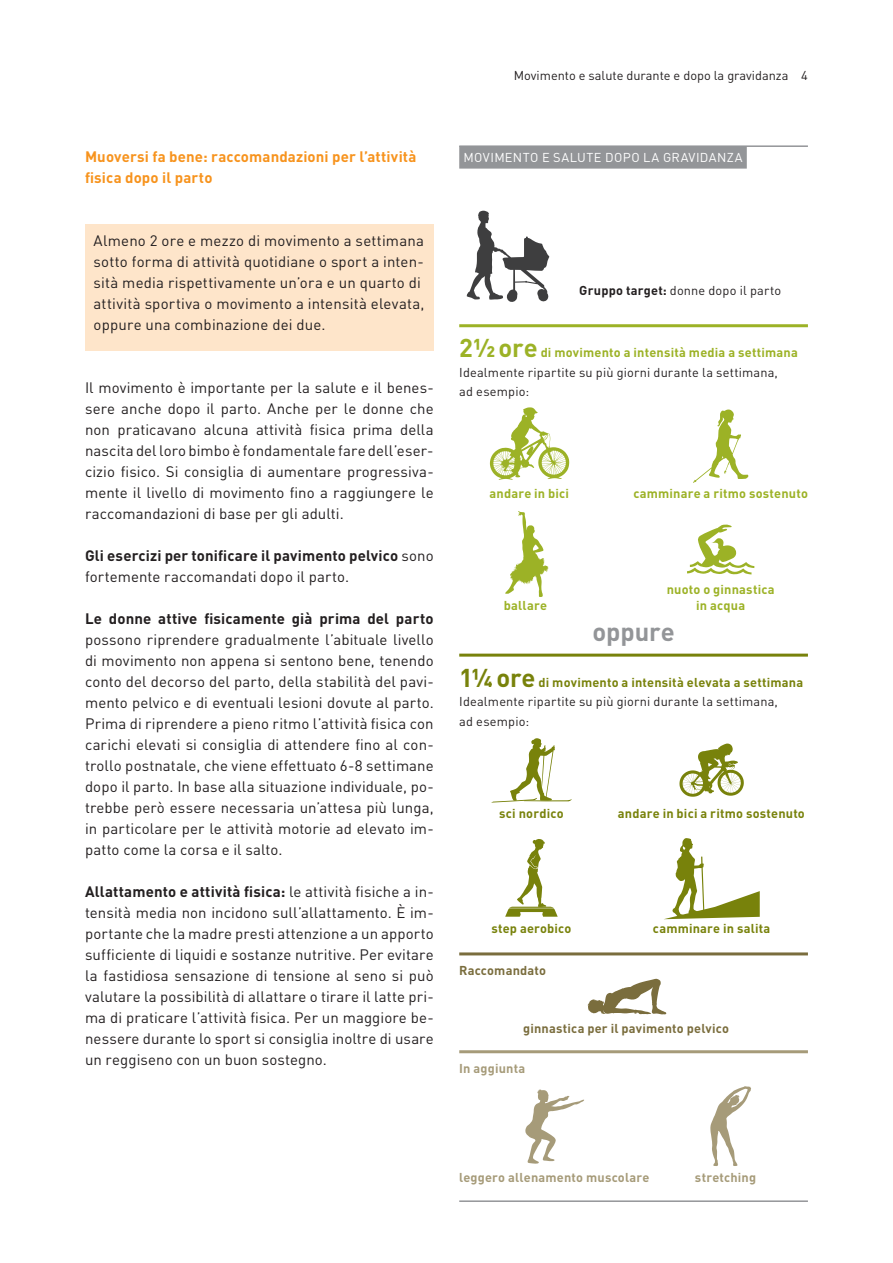
<style>
.page{position:relative;width:893px;height:1263px;background:#fff}
.page>*{position:absolute;margin:0;border:0;box-sizing:border-box;transform-origin:0 0}
.t1{font:700 25.5px "DINOT";letter-spacing:-.005em;color:#939598}
.t2{font:15px/21px "DINOT";letter-spacing:.01em;color:#231f20;text-align:justify}
.t3{font:700 15px/21px "DINOT";letter-spacing:.01em;color:#231f20}
.t4{font:700 15px/21px "DINOT";letter-spacing:.01em;color:#f7931d}
.t5{font:12.75px/19.5px "DINOT";letter-spacing:.01em;color:#231f20}
.t6{font:700 12.75px "DINOT";letter-spacing:.015em;color:#78820b}
.t7{font:700 12.75px "DINOT";letter-spacing:.015em;color:#9cb226}
.t8{font:700 12.75px "DINOT";letter-spacing:.015em;color:#a69b79}
.t9{font:700 12.75px "DINOT";letter-spacing:.015em;color:#7a6d3d}
.t10{font:12.75px "DINOT";letter-spacing:.03em;color:#fff}
.s1{font-weight:400}
.s2{font-weight:700}
.s3{font-weight:700;font-size:25.5px;color:#9cb226}
.s4{font-weight:700;color:#9cb226}
.s5{font-weight:700;font-size:25.5px;color:#78820b}
.s6{font-weight:700;color:#78820b}
</style>
<div class="page">
<div style="left:85px;top:225px;width:349px;height:126px;background:#fee5ca"></div>
<hr style="left:459px;top:324px;width:349px;height:3px;background:#9cb226">
<hr style="left:459px;top:952px;width:349px;height:3px;background:#7a6d3d">
<hr style="left:459px;top:654px;width:349px;height:3px;background:#78820b">
<hr style="left:459px;top:145px;width:349px;height:2px;background:#939598">
<div style="left:459px;top:146px;width:288px;height:23px;background:#939598"></div>
<hr style="left:459px;top:1200px;width:349px;height:2px;background:#939598">
<hr style="left:459px;top:1050px;width:349px;height:3px;background:#a69b79">
<svg style="left:665px;top:838px;width:95px;height:81px"></svg>
<svg style="left:687px;top:525px;width:67px;height:50px"></svg>
<svg style="left:588px;top:979px;width:78px;height:35px"></svg>
<svg style="left:525px;top:1089px;width:59px;height:75px"></svg>
<svg style="left:710px;top:1086px;width:41px;height:80px"></svg>
<svg style="left:490px;top:407px;width:79px;height:73px"></svg>
<svg style="left:693px;top:409px;width:55px;height:74px"></svg>
<svg style="left:467px;top:211px;width:82px;height:91px"></svg>
<svg style="left:491px;top:738px;width:81px;height:65px"></svg>
<svg style="left:505px;top:839px;width:53px;height:78px"></svg>
<svg style="left:679px;top:743px;width:65px;height:54px"></svg>
<svg style="left:505px;top:511px;width:44px;height:86px"></svg>
<p class="t5" style="left:514px;top:65px;width:296px">Movimento e salute durante e dopo la gravidanza 4</p>
<p class="t4" style="left:85px;top:145px;width:333px">Muoversi fa bene: raccomandazioni per l’attività fisica dopo il parto</p>
<p class="t2" style="left:94px;top:229px;width:332px;text-align:left">Almeno 2 ore e mezzo di movimento a settimana sotto forma di attività quotidiane o sport a inten&shy;sità media rispettivamente un’ora e un quarto di attività sportiva o movimento a intensità elevata, oppure una combinazione dei due.</p>
<p class="t2" style="left:85px;top:376px;width:350px">Il movimento è importante per la salute e il benes&shy;sere anche dopo il parto. Anche per le donne che non praticavano alcuna attività fisica prima della nascita del loro bimbo è fondamentale fare dell’eser&shy;cizio fisico. Si consiglia di aumentare progressiva&shy;mente il livello di movimento fino a raggiungere le raccomandazioni di base per gli adulti.</p>
<p class="t3" style="left:85px;top:544px;width:350px">Gli esercizi per tonificare il pavimento pelvico <span class="s1">sono fortemente raccomandati dopo il parto.</span></p>
<p class="t3" style="left:85px;top:607px;width:350px">Le donne attive fisicamente già prima del parto</p>
<p class="t2" style="left:85px;top:628px;width:350px">possono riprendere gradualmente l’abituale livello di movimento non appena si sentono bene, tenendo conto del decorso del parto, della stabilità del pavi&shy;mento pelvico e di eventuali lesioni dovute al parto.<br>Prima di riprendere a pieno ritmo l’attività fisica con carichi elevati si consiglia di attendere fino al con&shy;trollo postnatale, che viene effettuato 6-8 settimane dopo il parto. In base alla situazione individuale, po&shy;trebbe però essere necessaria un’attesa più lunga, in particolare per le attività motorie ad elevato im&shy;patto come la corsa e il salto.</p>
<p class="t2" style="left:85px;top:880px;width:350px"><span class="s2">Allattamento e attività fisica:</span> le attività fisiche a in&shy;tensità media non incidono sull’allattamento. È im&shy;portante che la madre presti attenzione a un apporto sufficiente di liquidi e sostanze nutritive. Per evitare la fastidiosa sensazione di tensione al seno si può valutare la possibilità di allattare o tirare il latte pri&shy;ma di praticare l’attività fisica. Per un maggiore be&shy;nessere durante lo sport si consiglia inoltre di usare un reggiseno con un buon sostegno.</p>
<p class="t10" style="left:464px;top:149px;width:280px">MOVIMENTO E SALUTE DOPO LA GRAVIDANZA</p>
<p class="t5" style="left:579px;top:280px;width:203px"><span class="s2">Gruppo target:</span> donne dopo il parto</p>
<p class="t5" style="left:459px;top:342px;width:340px"><span class="s3">2½ore</span> <span class="s4">di movimento a intensità media a settimana<br></span>Idealmente ripartite su più giorni durante la settimana,<br>ad esempio:</p>
<p class="t7" style="left:489px;top:485px;width:81px">andare in bici</p>
<p class="t7" style="left:633px;top:485px;width:176px">camminare a ritmo sostenuto</p>
<p class="t7" style="left:667px;top:580px;width:109px">nuoto o ginnastica</p>
<p class="t7" style="left:504px;top:597px;width:45px">ballare</p>
<p class="t7" style="left:696px;top:597px;width:50px">in acqua</p>
<h1 class="t1" style="left:592px;top:614px;width:84px">oppure</h1>
<p class="t5" style="left:459px;top:672px;width:345px"><span class="s5">1¼ore</span> <span class="s6">di movimento a intensità elevata a settimana<br></span>Idealmente ripartite su più giorni durante la settimana,<br>ad esempio:</p>
<p class="t6" style="left:499px;top:805px;width:66px">sci nordico</p>
<p class="t6" style="left:618px;top:805px;width:188px">andare in bici a ritmo sostenuto</p>
<p class="t6" style="left:491px;top:920px;width:82px">step aerobico</p>
<p class="t6" style="left:653px;top:920px;width:119px">camminare in salita</p>
<p class="t9" style="left:459px;top:962px;width:88px">Raccomandato</p>
<p class="t9" style="left:523px;top:1019px;width:207px">ginnastica per il pavimento pelvico</p>
<p class="t8" style="left:459px;top:1060px;width:68px">In aggiunta</p>
<p class="t8" style="left:459px;top:1169px;width:192px">leggero allenamento muscolare</p>
<p class="t8" style="left:695px;top:1169px;width:63px">stretching</p>
</div>
